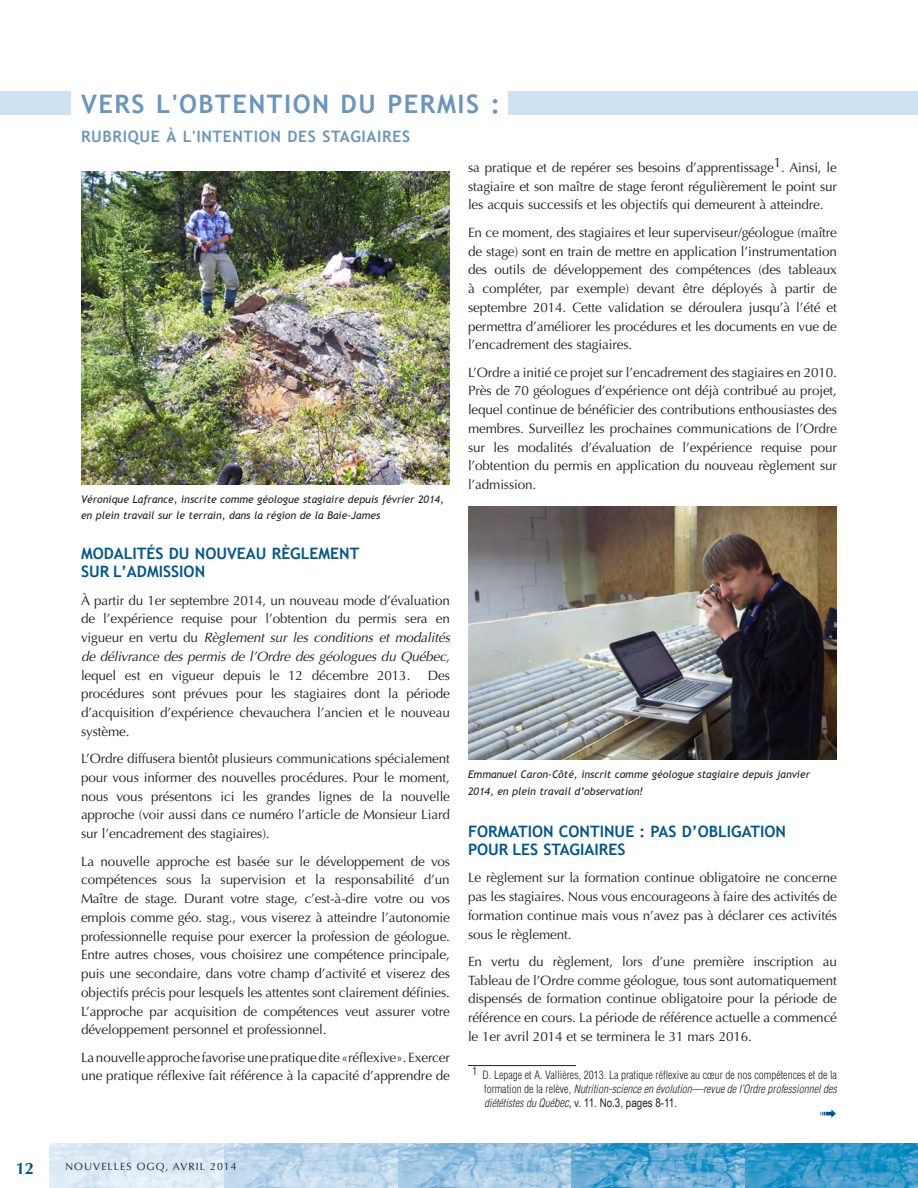
<style>
.page{position:relative;width:918px;height:1188px;background:#fff}
.page>*{position:absolute;margin:0;border:0;box-sizing:border-box;transform-origin:0 0}
.titre{font:700 25.5px "Trebuchet MS";letter-spacing:.06em;color:#6995be}
.t1{font:700 16.5px "Optima";color:#00568d}
.t2{font:700 15.75px/18px "Trebuchet MS";color:#00568d}
.titre-2{font:700 15.75px "Trebuchet MS";letter-spacing:.04em;color:#6995be}
.t3{font:13.5px/18.8px "Optima";letter-spacing:-.01em;color:#231f20;text-align:justify}
.t4{font:12px "Arial Narrow";color:#231f20}
.t5{font:300 condensed 11.25px/13.5px "Helvetica";color:#231f20;text-align:right}
.t6{font:italic 10.5px/16.5px "Trebuchet MS";color:#231f20}
.t7{font:10.5px "Optima";letter-spacing:.1em;color:#231f20}
.s1{font-style:italic}
.s2{font-family:"Helvetica";font-weight:300;font-style:italic;font-stretch:condensed;font-size:11.25px}
.s3{font-family:"Helvetica";font-weight:300;font-style:italic;font-stretch:condensed}
</style>
<div class="page">
<img style="left:744px;top:1144px;width:174px;height:44px">
<svg style="left:571px;top:1144px;width:173px;height:44px;background:#5ca8d2"></svg>
<svg style="left:397px;top:1144px;width:174px;height:44px;background:#9dc5e2"></svg>
<svg style="left:224px;top:1144px;width:173px;height:44px;background:#bcd6ea"></svg>
<svg style="left:50px;top:1144px;width:174px;height:44px;background:#dce9f4"></svg>
<hr style="left:468px;top:1065px;width:108px;height:1px;background:#231f20">
<div style="left:0;top:91px;width:71px;height:24px;background:#cfe2f1"></div>
<div style="left:509px;top:91px;width:409px;height:24px;background:#cfe2f1"></div>
<img style="left:81px;top:171px;width:369px;height:314px">
<img style="left:468px;top:507px;width:369px;height:252px">
<p class="titre" style="left:81px;top:88px;width:421px">VERS L'OBTENTION DU PERMIS :</p>
<p class="titre-2" style="left:81px;top:126px;width:331px">RUBRIQUE À L'INTENTION DES STAGIAIRES</p>
<p class="t6" style="left:81px;top:491px;width:364px">Véronique Lafrance, inscrite comme géologue stagiaire depuis février 2014, en plein travail sur le terrain, dans la région de la Baie-James</p>
<p class="t2" style="left:81px;top:545px;width:280px">MODALITÉS DU NOUVEAU RÈGLEMENT<br>SUR L’ADMISSION</p>
<p class="t3" style="left:81px;top:591px;width:371px">À partir du 1er septembre 2014, un nouveau mode d’évaluation de l’expérience requise pour l’obtention du permis sera en vigueur en vertu du <span class="s1">Règlement sur les conditions et modalités de délivrance des permis de l’Ordre des géologues du Québec, </span>lequel est en vigueur depuis le 12 décembre 2013.</p>
<p class="t3" style="left:81px;top:666px;width:371px;text-indent:347px">Des procédures sont prévues pour les stagiaires dont la période d’acquisition d’expérience chevauchera l’ancien et le nouveau système.</p>
<p class="t3" style="left:81px;top:749px;width:371px">L’Ordre diffusera bientôt plusieurs communications spécialement pour vous informer des nouvelles procédures. Pour le moment, nous vous présentons ici les grandes lignes de la nouvelle approche (voir aussi dans ce numéro l’article de Monsieur Liard sur l’encadrement des stagiaires).</p>
<p class="t3" style="left:81px;top:852px;width:371px">La nouvelle approche est basée sur le développement de vos compétences sous la supervision et la responsabilité d’un Maître de stage. Durant votre stage, c’est-à-dire votre ou vos emplois comme géo. stag., vous viserez à atteindre l’autonomie professionnelle requise pour exercer la profession de géologue.<br>Entre autres choses, vous choisirez une compétence principale, puis une secondaire, dans votre champ d’activité et viserez des objectifs précis pour lesquels les attentes sont clairement définies.<br>L’approche par acquisition de compétences veut assurer votre développement personnel et professionnel.</p>
<p class="t3" style="left:81px;top:1048px;width:371px">La nouvelle approche favorise une pratique dite «réflexive». Exercer une pratique réflexive fait référence à la capacité d’apprendre de</p>
<p class="t3" style="left:468px;top:158px;width:371px">sa pratique et de repérer ses besoins d’apprentissage1. Ainsi, le stagiaire et son maître de stage feront régulièrement le point sur les acquis successifs et les objectifs qui demeurent à atteindre.</p>
<p class="t3" style="left:468px;top:223px;width:371px">En ce moment, des stagiaires et leur superviseur/géologue (maître de stage) sont en train de mettre en application l’instrumentation des outils de développement des compétences (des tableaux à compléter, par exemple) devant être déployés à partir de septembre 2014. Cette validation se déroulera jusqu’à l’été et permettra d’améliorer les procédures et les documents en vue de l’encadrement des stagiaires.</p>
<p class="t3" style="left:468px;top:363px;width:371px">L’Ordre a initié ce projet sur l’encadrement des stagiaires en 2010.<br>Près de 70 géologues d’expérience ont déjà contribué au projet, lequel continue de bénéficier des contributions enthousiastes des membres. Surveillez les prochaines communications de l’Ordre sur les modalités d’évaluation de l’expérience requise pour l’obtention du permis en application du nouveau règlement sur l’admission.</p>
<p class="t6" style="left:468px;top:766px;width:344px">Emmanuel Caron-Côté, inscrit comme géologue stagiaire depuis janvier<br>2014, en plein travail d’observation!</p>
<p class="t2" style="left:468px;top:822px;width:319px">FORMATION CONTINUE : PAS D’OBLIGATION<br>POUR LES STAGIAIRES</p>
<p class="t3" style="left:468px;top:869px;width:371px">Le règlement sur la formation continue obligatoire ne concerne pas les stagiaires. Nous vous encourageons à faire des activités de formation continue mais vous n’avez pas à déclarer ces activités sous le règlement.</p>
<p class="t3" style="left:468px;top:952px;width:371px">En vertu du règlement, lors d’une première inscription au Tableau de l’Ordre comme géologue, tous sont automatiquement dispensés de formation continue obligatoire pour la période de référence en cours. La période de référence actuelle a commencé le 1er avril 2014 et se terminera le 31 mars 2016.</p>
<p class="t5" style="left:472px;top:1068px;width:366px">1 D. Lepage et A. Vallières, 2013. La pratique réflexive au cœur de nos compétences et de la formation de la relève, <span class="s1">Nutrition-science en évolution—revue de l’Ordre professionnel des</span></p>
<p class="t4" style="left:484px;top:1096px;width:194px"><span class="s2">diététistes du Qué</span><span class="s3">bec</span>, v. 11. No.3, pages 8-11.</p>
<p class="t1" style="left:16px;top:1158px;width:20px">12</p>
<p class="t7" style="left:65px;top:1161px;width:173px">NOUVELLES OGQ, AVRIL 2014</p>
</div>
